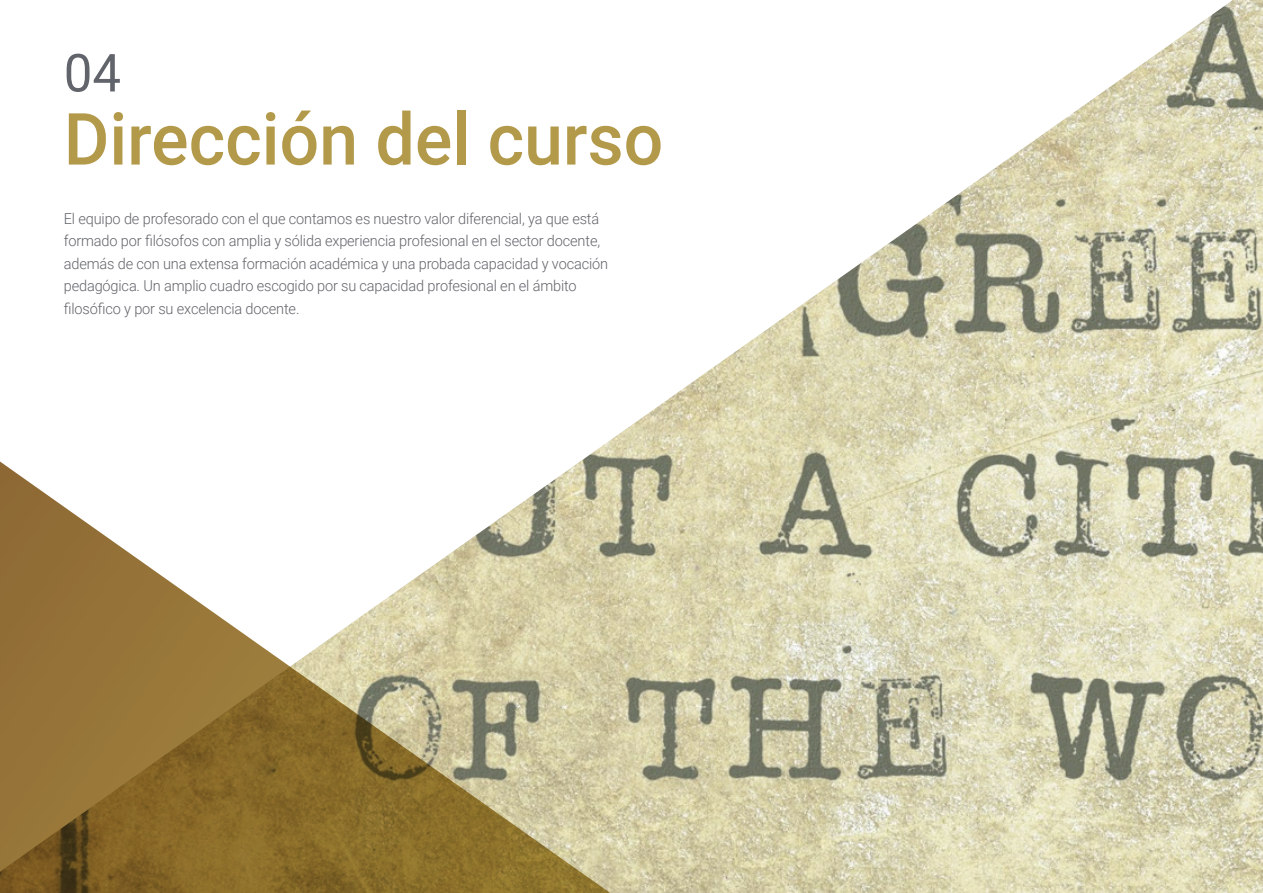
<style>
.page{position:relative;width:1263px;height:893px;background:#fff}
.page>*{position:absolute;margin:0;border:0;box-sizing:border-box;transform-origin:0 0}
.t1{font:500 72px "Roboto";color:#b39a4b}
.t2{font:52.5px "Roboto";color:#61646a}
.t3{font:300 15px/22.5px "Roboto";letter-spacing:-.01em;color:#61646a}
</style>
<div class="page">
<img style="left:602px;top:0;width:661px;height:893px">
<svg style="left:0;top:446px;width:640px;height:447px"></svg>
<h2 class="t2" style="left:64px;top:36px;width:59px">04</h2>
<h1 class="t1" style="left:64px;top:89px;width:601px">Dirección del curso</h1>
<p class="t3" style="left:64px;top:207px;width:546px">El equipo de profesorado con el que contamos es nuestro valor diferencial, ya que está formado por filósofos con amplia y sólida experiencia profesional en el sector docente, además de con una extensa formación académica y una probada capacidad y vocación pedagógica. Un amplio cuadro escogido por su capacidad profesional en el ámbito filosófico y por su excelencia docente.</p>
</div>
